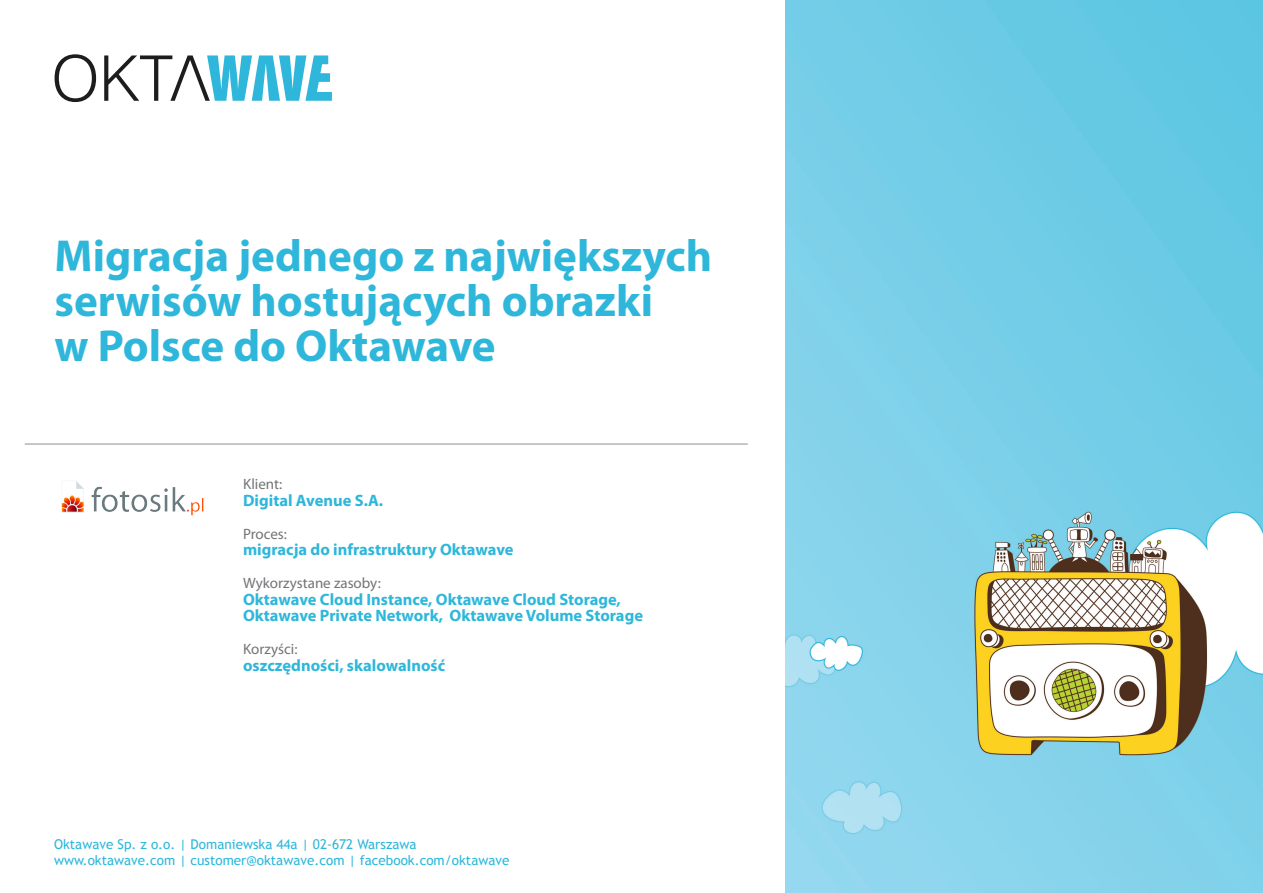
<style>
.page{position:relative;width:1263px;height:893px;background:#fff}
.page>*{position:absolute;margin:0;border:0;box-sizing:border-box;transform-origin:0 0}
.t1{font:700 45px/45px "Myriad Pro";color:#2eb7da}
.t2{font:700 16.5px "Myriad Pro";color:#2eb7da}
.t3{font:15px "Myriad Pro";color:#727477}
.t4{font:13.5px "Trebuchet MS";color:#2eb7da}
</style>
<div class="page">
<img style="left:785px;top:0;width:478px;height:893px">
<svg style="left:55px;top:54px;width:41px;height:48px"></svg>
<svg style="left:104px;top:55px;width:228px;height:46px"></svg>
<hr style="left:25px;top:443px;width:723px;height:2px;background:#b4b5b8">
<img style="left:61px;top:481px;width:143px;height:35px">
<p class="t1" style="left:55px;top:234px;width:659px">Migracja jednego z największych serwisów hostujących obrazki<br>w Polsce do Oktawave</p>
<p class="t3" style="left:243px;top:476px;width:41px">Klient:</p>
<p class="t2" style="left:243px;top:491px;width:142px">Digital Avenue S.A.</p>
<p class="t3" style="left:243px;top:525px;width:45px">Proces:</p>
<p class="t2" style="left:243px;top:540px;width:272px">migracja do infrastruktury Oktawave</p>
<p class="t3" style="left:243px;top:575px;width:139px">Wykorzystane zasoby:</p>
<p class="t2" style="left:243px;top:590px;width:379px">Oktawave Cloud Instance, Oktawave Cloud Storage,</p>
<p class="t2" style="left:243px;top:606px;width:401px">Oktawave Private Network, Oktawave Volume Storage</p>
<p class="t3" style="left:243px;top:641px;width:56px">Korzyści:</p>
<p class="t2" style="left:243px;top:656px;width:204px">oszczędności, skalowalność</p>
<p class="t4" style="left:54px;top:836px;width:364px">Oktawave Sp. z o.o. | Domaniewska 44a | 02-672 Warszawa</p>
<p class="t4" style="left:54px;top:852px;width:457px">www.oktawave.com | customer@oktawave.com | facebook.com/oktawave</p>
</div>
